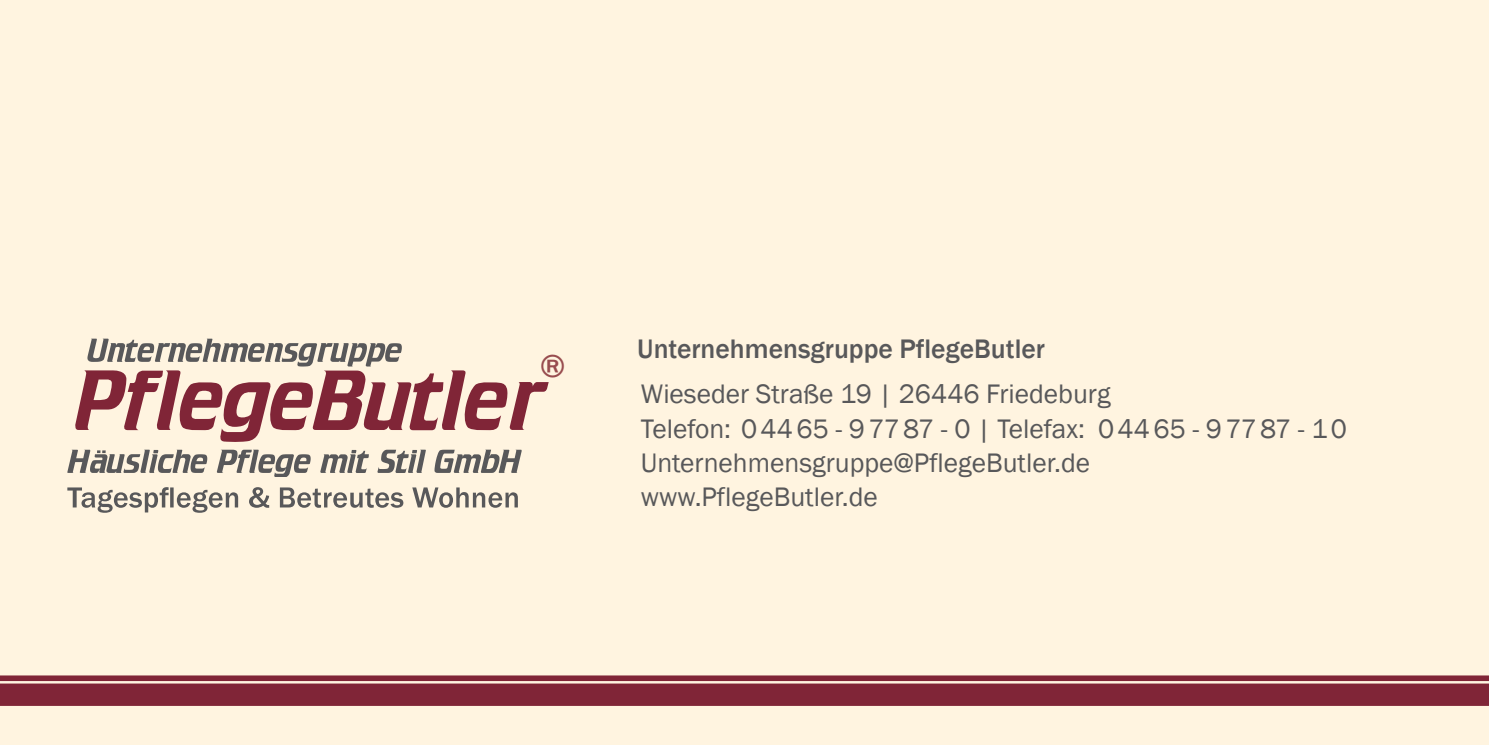
<style>
.page{position:relative;width:1489px;height:745px;background:#fff}
.page>*{position:absolute;margin:0;border:0;box-sizing:border-box;transform-origin:0 0}
.t1{font:500 32.5px "Franklin Gothic";color:#984c4f}
.t2{font:27.5px/34.2px "Franklin Gothic";color:#58585a}
.t3{font:500 27.5px "Franklin Gothic";color:#58585a}
</style>
<div class="page">
<div style="left:0;top:0;width:1488px;height:744px;background:#fff4e0"></div>
<svg style="left:0;top:680px;width:1488px;height:25px;background:#8c3947"></svg>
<svg style="left:0;top:675px;width:1488px;height:5px;background:#8b3846"></svg>
<svg style="left:67px;top:449px;width:454px;height:27px"></svg>
<svg style="left:75px;top:338px;width:473px;height:104px"></svg>
<svg style="left:67px;top:487px;width:451px;height:25px"></svg>
<p class="t1" style="left:540px;top:345px;width:27px">®</p>
<p class="t3" style="left:637px;top:332px;width:409px">Unternehmensgruppe PflegeButler</p>
<p class="t2" style="left:641px;top:377px;width:707px">Wieseder Straße 19 | 26446 Friedeburg<br>Telefon: 04465 - 97787 - 0 | Telefax: 04465 - 97787 - 10<br>Unternehmensgruppe@PflegeButler.de<br>www.PflegeButler.de</p>
</div>
